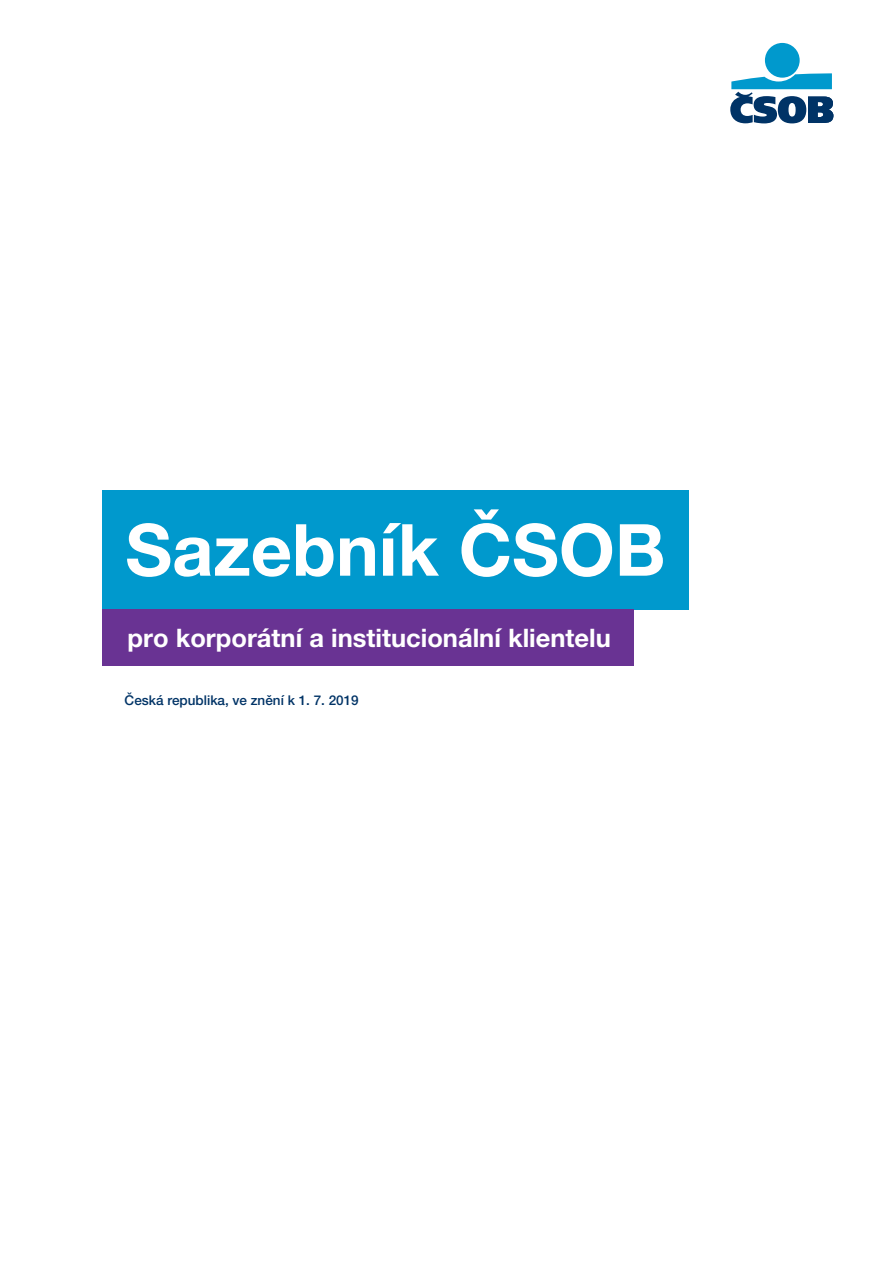
<style>
.page{position:relative;width:893px;height:1263px;background:#fff}
.page>*{position:absolute;margin:0;border:0;box-sizing:border-box;transform-origin:0 0}
.t1{font:700 72px "Helvetica Neue LT Pro";color:#fff}
.t2{font:700 25.5px "Helvetica Neue LT Pro";color:#fff}
.Obsah_polozka{font:500 13.5px "Helvetica Neue LT Pro";color:#036}
</style>
<div class="page">
<div style="left:102px;top:490px;width:587px;height:119px;background:#0099cd"></div>
<div style="left:102px;top:609px;width:532px;height:57px;background:#693393"></div>
<div style="left:765px;top:43px;width:35px;height:35px;background:#0099cd;border-radius:50%"></div>
<svg style="left:730px;top:73px;width:103px;height:50px"></svg>
<p class="t1" style="left:125px;top:505px;width:542px">Sazebník ČSOB</p>
<p class="t2" style="left:128px;top:622px;width:485px">pro korporátní a institucionální klientelu</p>
<p class="Obsah_polozka" style="left:125px;top:692px;width:236px">Česká republika, ve znění k 1. 7. 2019</p>
</div>
